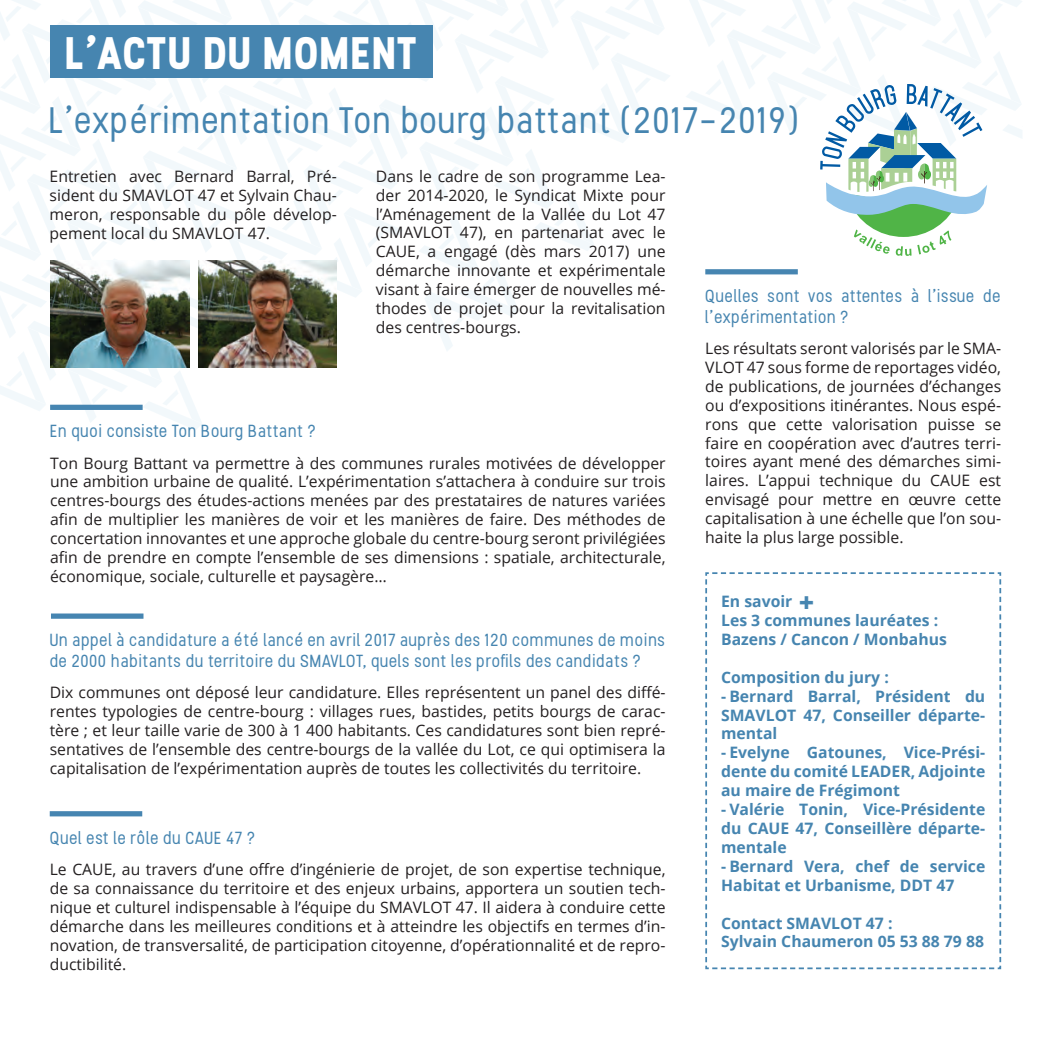
<style>
.page{position:relative;width:1042px;height:1042px;background:#fff}
.page>*{position:absolute;margin:0;border:0;box-sizing:border-box;transform-origin:0 0}
.t1{font:700 45.5px "Stellar";color:#fff}
.t2{font:36.75px "Stellar";letter-spacing:-.01em;color:#4685b0}
.t3{font:800 26.25px "Open Sans";color:#4685b0}
.t4{font:17.5px/21px "Stellar";color:#4685b0}
.t5{font:17.5px "Stellar";letter-spacing:-.02em;color:#4685b0}
.t6{font:15.75px/18.9px "Open Sans";color:#231f20;text-align:justify}
.t7{font:700 15.75px/18.9px "Open Sans";color:#4685b0;text-align:justify}
</style>
<div class="page">
<svg style="left:0;top:0;width:670px;height:430px"></svg>
<div style="left:50px;top:26px;width:382px;height:52px;background:#4685b0"></div>
<div style="left:50px;top:405px;width:93px;height:5px;background:#4685b1"></div>
<div style="left:51px;top:613px;width:92px;height:6px;background:#4685b1"></div>
<div style="left:50px;top:811px;width:92px;height:5px;background:#4685b1"></div>
<div style="left:705px;top:269px;width:93px;height:5px;background:#4685b1"></div>
<svg style="left:705px;top:572px;width:297px;height:398px"></svg>
<svg style="left:686px;top:0;width:336px;height:256px"></svg>
<img style="left:198px;top:260px;width:139px;height:108px">
<img style="left:50px;top:260px;width:139px;height:108px">
<p class="t1" style="left:66px;top:23px;width:354px">L’ACTU DU MOMENT</p>
<p class="t2" style="left:50px;top:98px;width:752px">L’expérimentation Ton bourg battant (2017-2019)</p>
<p class="t6" style="left:50px;top:166px;width:289px">Entretien avec Bernard Barral, Pré&shy;sident du SMAVLOT 47 et Sylvain Chau&shy;meron, responsable du pôle dévelop&shy;pement local du SMAVLOT 47.</p>
<p class="t6" style="left:376px;top:166px;width:291px">Dans le cadre de son programme Lea&shy;der 2014-2020, le Syndicat Mixte pour l’Aménagement de la Vallée du Lot 47 (SMAVLOT 47), en partenariat avec le CAUE, a engagé (dès mars 2017) une démarche innovante et expérimentale visant à faire émerger de nouvelles mé&shy;thodes de projet pour la revitalisation des centres-bourgs.</p>
<p class="t5" style="left:50px;top:421px;width:268px">En quoi consiste Ton Bourg Battant ?</p>
<p class="t6" style="left:50px;top:453px;width:617px">Ton Bourg Battant va permettre à des communes rurales motivées de développer une ambition urbaine de qualité. L’expérimentation s’attachera à conduire sur trois centres-bourgs des études-actions menées par des prestataires de natures variées afin de multiplier les manières de voir et les manières de faire. Des méthodes de concertation innovantes et une approche globale du centre-bourg seront privilégiées afin de prendre en compte l’ensemble de ses dimensions : spatiale, architecturale, économique, sociale, culturelle et paysagère…</p>
<p class="t4" style="left:50px;top:630px;width:617px">Un appel à candidature a été lancé en avril 2017 auprès des 120 communes de moins de 2000 habitants du territoire du SMAVLOT, quels sont les profils des candidats ?</p>
<p class="t6" style="left:50px;top:683px;width:617px">Dix communes ont déposé leur candidature. Elles représentent un panel des diffé&shy;rentes typologies de centre-bourg : villages rues, bastides, petits bourgs de carac&shy;tère ; et leur taille varie de 300 à 1 400 habitants. Ces candidatures sont bien repré&shy;sentatives de l’ensemble des centre-bourgs de la vallée du Lot, ce qui optimisera la capitalisation de l’expérimentation auprès de toutes les collectivités du territoire.</p>
<p class="t4" style="left:50px;top:827px;width:208px">Quel est le rôle du CAUE 47 ?</p>
<p class="t6" style="left:50px;top:859px;width:617px">Le CAUE, au travers d’une offre d’ingénierie de projet, de son expertise technique, de sa connaissance du territoire et des enjeux urbains, apportera un soutien tech&shy;nique et culturel indispensable à l’équipe du SMAVLOT 47. Il aidera à conduire cette démarche dans les meilleures conditions et à atteindre les objectifs en termes d’in&shy;novation, de transversalité, de participation citoyenne, d’opérationnalité et de repro&shy;ductibilité.</p>
<p class="t4" style="left:705px;top:285px;width:297px">Quelles sont vos attentes à l’issue de l’expérimentation ?</p>
<p class="t6" style="left:705px;top:338px;width:297px">Les résultats seront valorisés par le SMA-VLOT 47 sous forme de reportages vidéo, de publications, de journées d’échanges ou d’expositions itinérantes. Nous espé&shy;rons que cette valorisation puisse se faire en coopération avec d’autres terri&shy;toires ayant mené des démarches simi&shy;laires. L’appui technique du CAUE est envisagé pour mettre en œuvre cette capitalisation à une échelle que l’on sou&shy;haite la plus large possible.</p>
<p class="t7" style="left:721px;top:591px;width:73px">En savoir</p>
<p class="t7" style="left:721px;top:610px;width:219px">Les 3 communes lauréates :</p>
<p class="t7" style="left:721px;top:629px;width:227px">Bazens / Cancon / Monbahus</p>
<p class="t7" style="left:721px;top:667px;width:169px">Composition du jury :</p>
<p class="t7" style="left:721px;top:686px;width:266px">- Bernard Barral, Président du SMAVLOT 47, Conseiller départe&shy;mental</p>
<p class="t7" style="left:721px;top:743px;width:266px">- Evelyne Gatounes, Vice-Prési&shy;dente du comité LEADER, Adjointe au maire de Frégimont</p>
<p class="t7" style="left:721px;top:799px;width:266px">- Valérie Tonin, Vice-Présidente du CAUE 47, Conseillère départe&shy;mentale</p>
<p class="t7" style="left:721px;top:856px;width:266px">- Bernard Vera, chef de service<br>Habitat et Urbanisme, DDT 47</p>
<p class="t7" style="left:721px;top:913px;width:173px">Contact SMAVLOT 47 :</p>
<p class="t7" style="left:721px;top:932px;width:264px">Sylvain Chaumeron 05 53 88 79 88</p>
<p class="t3" style="left:799px;top:582px;width:16px">+</p>
</div>
